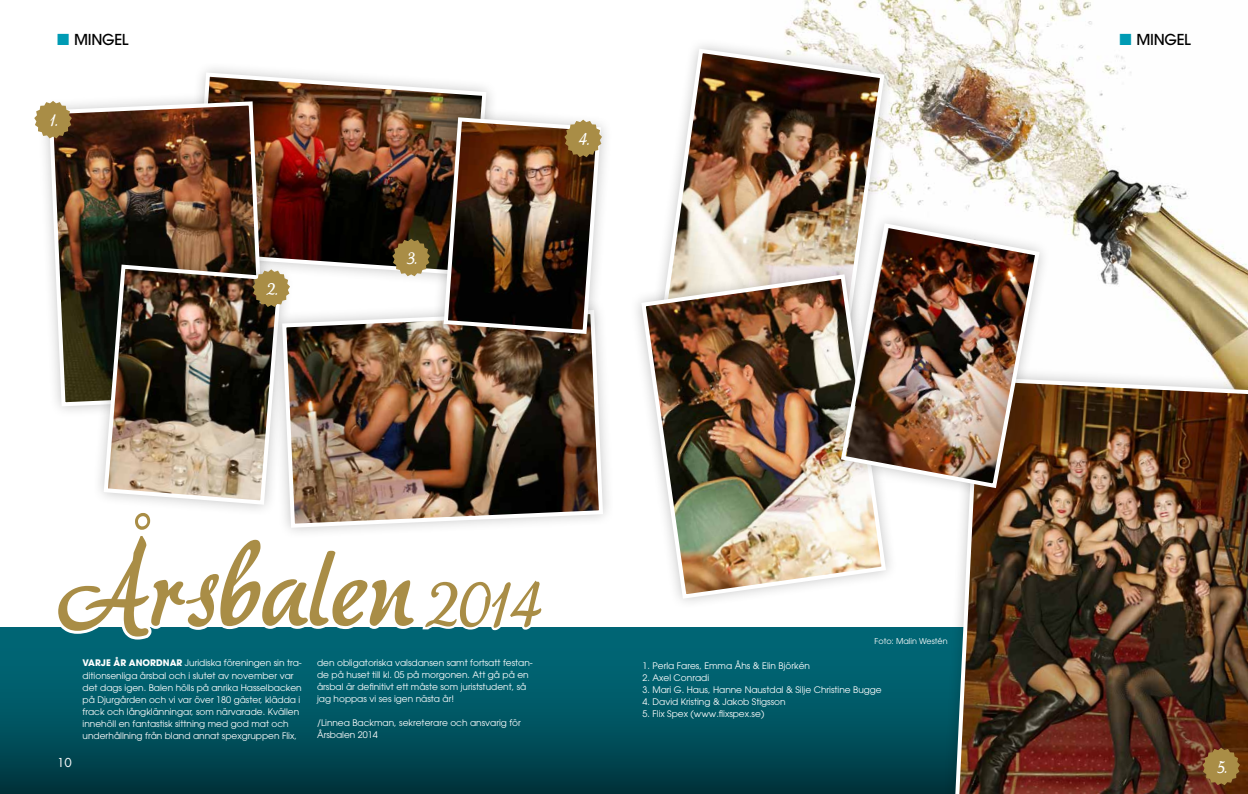
<style>
.page{position:relative;width:1248px;height:794px;background:#fff}
.page>*{position:absolute;margin:0;border:0;box-sizing:border-box;transform-origin:0 0}
.t1{font:115.4px "aka Dora";color:#a98d46}
.t2{font:16px "aka Dora";color:#fff}
.t3{font:500 15px "Avant Garde";letter-spacing:-.02em;color:#000}
.t4{font:12px "Futura";color:#fff}
.t5{font:9px/12px "Avant Garde";color:#fff}
.t6{font:8px "Avant Garde";color:#fff}
.s1{color:#009bb4}
.s2{font-size:60.6px}
.s3{font-weight:700}
</style>
<div class="page">
<img style="left:200px;top:70px;width:288px;height:208px">
<img style="left:784px;top:0;width:463px;height:365px">
<div style="left:0;top:627px;width:1247px;height:167px;background:linear-gradient(to bottom,#006f7f,#003943)"></div>
<svg style="left:51px;top:627px;width:496px;height:17px;background:#15717f"></svg>
<div style="left:37px;top:89px;width:240px;height:329px;background:#000;opacity:.23"></div>
<img style="left:47px;top:99px;width:220px;height:309px">
<div style="left:92px;top:252px;width:202px;height:264px;background:#000;opacity:.23"></div>
<img style="left:101px;top:262px;width:183px;height:245px">
<div style="left:270px;top:298px;width:345px;height:242px;background:#000;opacity:.23"></div>
<img style="left:280px;top:308px;width:325px;height:222px">
<div style="left:650px;top:37px;width:245px;height:317px;background:#000;opacity:.23"></div>
<img style="left:659px;top:46px;width:227px;height:217px">
<div style="left:629px;top:263px;width:268px;height:347px;background:#000;opacity:.23"></div>
<img style="left:639px;top:272px;width:249px;height:329px">
<div style="left:942px;top:365px;width:305px;height:429px;background:#000;opacity:.23"></div>
<img style="left:952px;top:375px;width:295px;height:419px">
<div style="left:431px;top:105px;width:181px;height:241px;background:#000;opacity:.23"></div>
<div style="left:829px;top:212px;width:222px;height:288px;background:#000;opacity:.23"></div>
<img style="left:838px;top:221px;width:203px;height:269px">
<svg style="left:34px;top:101px;width:38px;height:37px"></svg>
<svg style="left:252px;top:269px;width:38px;height:38px"></svg>
<img style="left:441px;top:115px;width:162px;height:221px">
<svg style="left:392px;top:239px;width:38px;height:37px"></svg>
<svg style="left:1202px;top:747px;width:37px;height:38px"></svg>
<h3 class="t3" style="left:57px;top:30px;width:73px"><span class="s1">■</span> MINGEL</h3>
<h3 class="t3" style="left:1119px;top:30px;width:73px"><span class="s1">■</span> MINGEL</h3>
<h2 class="t2" style="left:50px;top:110px;width:8px">1.</h2>
<h2 class="t2" style="left:266px;top:278px;width:12px">2.</h2>
<h2 class="t2" style="left:407px;top:247px;width:11px">3.</h2>
<h2 class="t2" style="left:579px;top:128px;width:12px">4.</h2>
<h1 class="t1" style="left:57px;top:507px;width:486px">Årsbalen <span class="s2">2014</span></h1>
<h3 class="t4" style="left:57px;top:754px;width:16px">10</h3>
<p class="t5" style="left:83px;top:657px;width:221px"><span class="s3">VARJE ÅR ANORDNAR</span> Juridiska föreningen sin tra&shy;ditionsenliga årsbal och i slutet av november var det dags igen. Balen hölls på anrika Hasselbacken på Djurgården och vi var över 180 gäster, klädda i frack och långklänningar, som närvarade. Kvällen innehöll en fantastisk sittning med god mat och underhållning från bland annat spexgruppen Flix,</p>
<p class="t5" style="left:317px;top:657px;width:217px">den obligatoriska valsdansen samt fortsatt festan&shy;de på huset till kl. 05 på morgonen. Att gå på en årsbal är definitivt ett måste som juriststudent, så jag hoppas vi ses igen nästa år!</p>
<p class="t5" style="left:317px;top:717px;width:205px">/Linnea Backman, sekreterare och ansvarig för<br>Årsbalen 2014</p>
<p class="t6" style="left:874px;top:636px;width:75px">Foto: Malin Westén</p>
<p class="t5" style="left:642px;top:659px;width:169px">1. Perla Fares, Emma Åhs &amp; Elin Björkén</p>
<p class="t5" style="left:642px;top:671px;width:68px">2. Axel Conradi</p>
<p class="t5" style="left:642px;top:683px;width:241px">3. Mari G. Haus, Hanne Naustdal &amp; Silje Christine Bugge</p>
<p class="t5" style="left:642px;top:695px;width:145px">4. David Kristing &amp; Jakob Stigsson</p>
<p class="t5" style="left:642px;top:707px;width:123px">5. Flix Spex (www.flixspex.se)</p>
<h2 class="t2" style="left:1216px;top:756px;width:11px">5.</h2>
</div>
